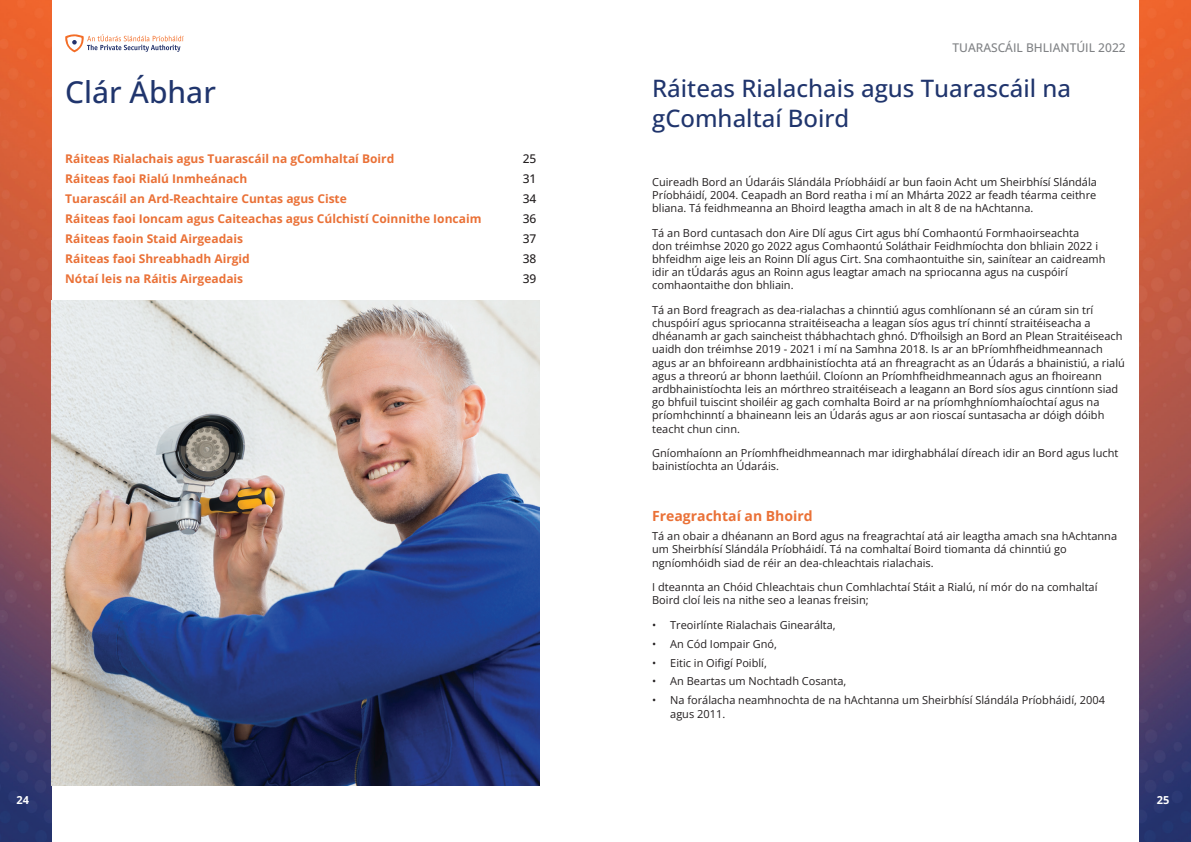
<style>
.page{position:relative;width:1191px;height:842px;background:#fff}
.page>*{position:absolute;margin:0;border:0;box-sizing:border-box;transform-origin:0 0}
.Heading_1{font:500 30px "Open Sans";color:#20356d}
.Heading_1a{font:500 24px/30.5px "Open Sans";color:#20356d}
.Heading_2_list{font:700 14px "Open Sans";color:#ea7137}
.text{font:700 12px "Open Sans";color:#ea7137}
.t1{font:500 12px "Open Sans";color:#808285}
.text-2{font:500 12px "Open Sans";color:#231f20}
.text-3{font:11px/13.2px "Open Sans";color:#231f20}
.t2{font:700 11px "Open Sans";color:#fff}
</style>
<div class="page">
<img style="left:1140px;top:0;width:51px;height:842px">
<svg style="left:65px;top:34px;width:119px;height:18px"></svg>
<img style="left:0;top:0;width:51px;height:842px">
<img style="left:51px;top:301px;width:489px;height:484px">
<p class="Heading_1" style="left:65px;top:71px;width:152px">Clár Ábhar</p>
<p class="text" style="left:65px;top:150px;width:330px">Ráiteas Rialachais agus Tuarascáil na gComhaltaí Boird</p>
<p class="text-2" style="left:522px;top:150px;width:15px">25</p>
<p class="text" style="left:65px;top:170px;width:184px">Ráiteas faoi Rialú Inmheánach</p>
<p class="text-2" style="left:522px;top:170px;width:15px">31</p>
<p class="text" style="left:65px;top:190px;width:283px">Tuarascáil an Ard-Reachtaire Cuntas agus Ciste</p>
<p class="text-2" style="left:522px;top:190px;width:15px">34</p>
<p class="text" style="left:65px;top:210px;width:418px">Ráiteas faoi Ioncam agus Caiteachas agus Cúlchistí Coinnithe Ioncaim</p>
<p class="text-2" style="left:522px;top:210px;width:15px">36</p>
<p class="text" style="left:65px;top:230px;width:179px">Ráiteas faoin Staid Airgeadais</p>
<p class="text-2" style="left:522px;top:230px;width:15px">37</p>
<p class="text" style="left:65px;top:250px;width:186px">Ráiteas faoi Shreabhadh Airgid</p>
<p class="text-2" style="left:522px;top:250px;width:15px">38</p>
<p class="text" style="left:65px;top:271px;width:179px">Nótaí leis na Ráitis Airgeadais</p>
<p class="text-2" style="left:522px;top:271px;width:15px">39</p>
<p class="t1" style="left:952px;top:39px;width:175px">TUARASCÁIL BHLIANTÚIL 2022</p>
<p class="Heading_1a" style="left:652px;top:72px;width:420px">Ráiteas Rialachais agus Tuarascáil na gComhaltaí Boird</p>
<p class="text-3" style="left:652px;top:175px;width:446px;text-align:justify">Cuireadh Bord an Údaráis Slándála Príobháidí ar bun faoin Acht um Sheirbhísí Slándála Príobháidí, 2004. Ceapadh an Bord reatha i mí an Mhárta 2022 ar feadh téarma ceithre bliana. Tá feidhmeanna an Bhoird leagtha amach in alt 8 de na hAchtanna.</p>
<p class="text-3" style="left:652px;top:226px;width:455px">Tá an Bord cuntasach don Aire Dlí agus Cirt agus bhí Comhaontú Formhaoirseachta<br>don tréimhse 2020 go 2022 agus Comhaontú Soláthair Feidhmíochta don bhliain 2022 i bhfeidhm aige leis an Roinn Dlí agus Cirt. Sna comhaontuithe sin, sainítear an caidreamh idir an tÚdarás agus an Roinn agus leagtar amach na spriocanna agus na cuspóirí comhaontaithe don bhliain.</p>
<p class="text-3" style="left:652px;top:303px;width:474px">Tá an Bord freagrach as dea-rialachas a chinntiú agus comhlíonann sé an cúram sin trí chuspóirí agus spriocanna straitéiseacha a leagan síos agus trí chinntí straitéiseacha a dhéanamh ar gach saincheist thábhachtach ghnó. D’fhoilsigh an Bord an Plean Straitéiseach uaidh don tréimhse 2019 - 2021 i mí na Samhna 2018. Is ar an bPríomhfheidhmeannach agus ar an bhfoireann ardbhainistíochta atá an fhreagracht as an Údarás a bhainistiú, a rialú agus a threorú ar bhonn laethúil. Cloíonn an Príomhfheidhmeannach agus an fhoireann ardbhainistíochta leis an mórthreo straitéiseach a leagann an Bord síos agus cinntíonn siad go bhfuil tuiscint shoiléir ag gach comhalta Boird ar na príomhghníomhaíochtaí agus na príomhchinntí a bhaineann leis an Údarás agus ar aon rioscaí suntasacha ar dóigh dóibh teacht chun cinn.</p>
<p class="text-3" style="left:652px;top:446px;width:468px">Gníomhaíonn an Príomhfheidhmeannach mar idirghabhálaí díreach idir an Bord agus lucht bainistíochta an Údaráis.</p>
<p class="Heading_2_list" style="left:652px;top:507px;width:162px">Freagrachtaí an Bhoird</p>
<p class="text-3" style="left:652px;top:529px;width:466px">Tá an obair a dhéanann an Bord agus na freagrachtaí atá air leagtha amach sna hAchtanna um Sheirbhísí Slándála Príobháidí. Tá na comhaltaí Boird tiomanta dá chinntiú go ngníomhóidh siad de réir an dea-chleachtais rialachais.</p>
<p class="text-3" style="left:652px;top:580px;width:447px">I dteannta an Chóid Chleachtais chun Comhlachtaí Stáit a Rialú, ní mór do na comhaltaí<br>Boird cloí leis na nithe seo a leanas freisin;</p>
<p class="text-3" style="left:652px;top:618px;width:185px">• Treoirlínte Rialachais Ginearálta,</p>
<p class="text-3" style="left:652px;top:637px;width:126px">• An Cód Iompair Gnó,</p>
<p class="text-3" style="left:652px;top:656px;width:116px">• Eitic in Oifigí Poiblí,</p>
<p class="text-3" style="left:652px;top:674px;width:196px">• An Beartas um Nochtadh Cosanta,</p>
<p class="text-3" style="left:670px;top:693px;width:436px;text-indent:-18px">• Na forálacha neamhnochta de na hAchtanna um Sheirbhísí Slándála Príobháidí, 2004 agus 2011.</p>
<p class="t2" style="left:16px;top:793px;width:16px">2424</p>
<p class="t2" style="left:1157px;top:793px;width:14px">25</p>
</div>
